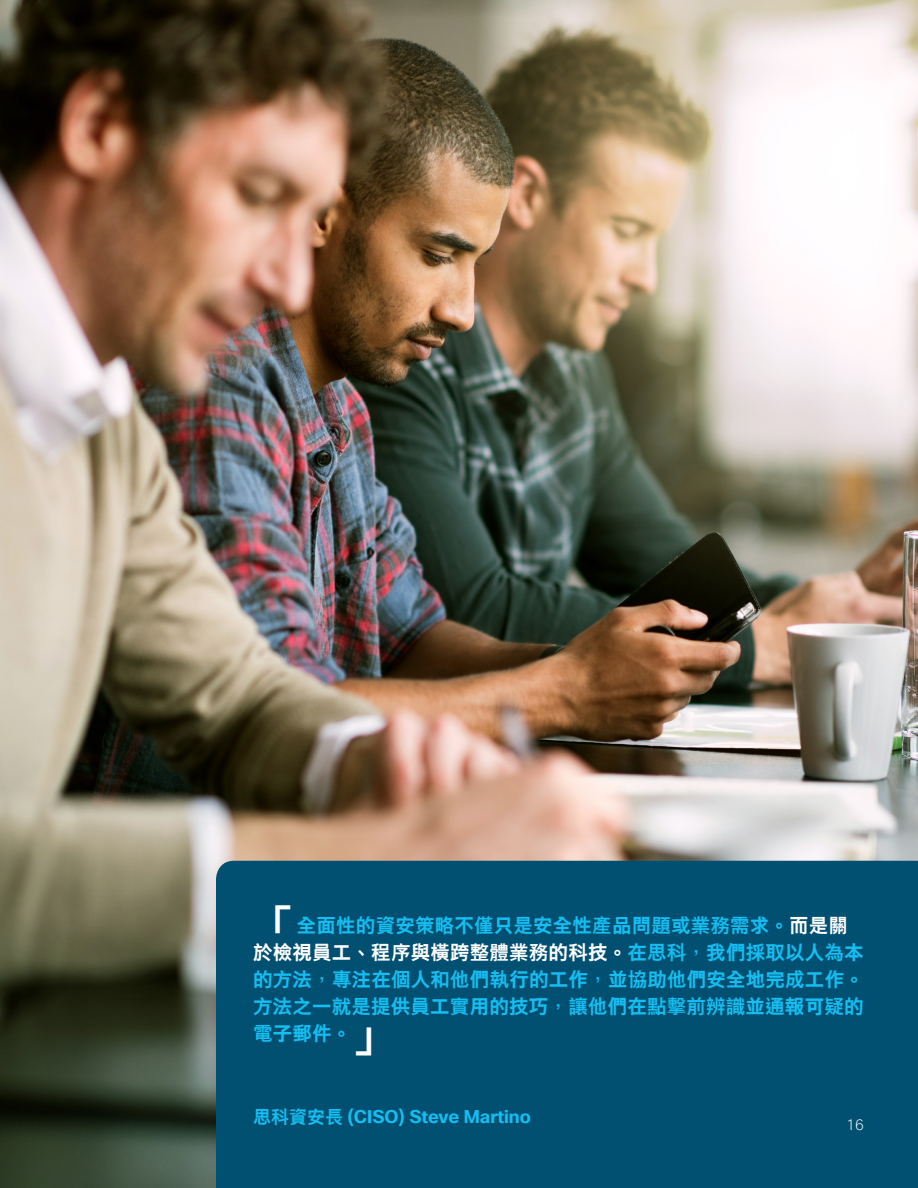
<style>
.page{position:relative;width:918px;height:1188px;background:#fff}
.page>*{position:absolute;margin:0;border:0;box-sizing:border-box;transform-origin:0 0}
.Quote_copy{font:19.5px/27px "Cisco Sans CHT Bold";letter-spacing:.01em;color:#15bdf0}
.Quote_copy-2{font:700 18px "Cisco Sans";color:#15bdf0}
.Page_number{font:200 15px "Cisco Sans";color:#fff}
.s1{font-size:42px;color:#fff}
.s2{color:#fff}
.s3{font-family:"Cisco Sans CHT Bold";font-weight:400}
</style>
<div class="page">
<img style="left:0;top:0;width:918px;height:1188px">
<div style="left:216px;top:861px;width:702px;height:327px;background:#015072"></div>
<p class="Quote_copy" style="left:253px;top:912px;width:612px"><span class="s1">「</span>全面性的資安策略不僅只是安全性產品問題或業務需求。<span class="s2">而是關於檢視員工、程序與橫跨整體業務的科技。</span>在思科，我們採取以人為本的方法，專注在個人和他們執行的工作，並協助他們安全地完成工作。方法之一就是提供員工實用的技巧，讓他們在點擊前辨識並通報可疑的電子郵件。<span class="s1">」</span></p>
<p class="Quote_copy-2" style="left:253px;top:1106px;width:279px"><span class="s3">思科資安長</span> (CISO) Steve Martino</p>
<p class="Page_number" style="left:846px;top:1115px;width:19px">16</p>
</div>
